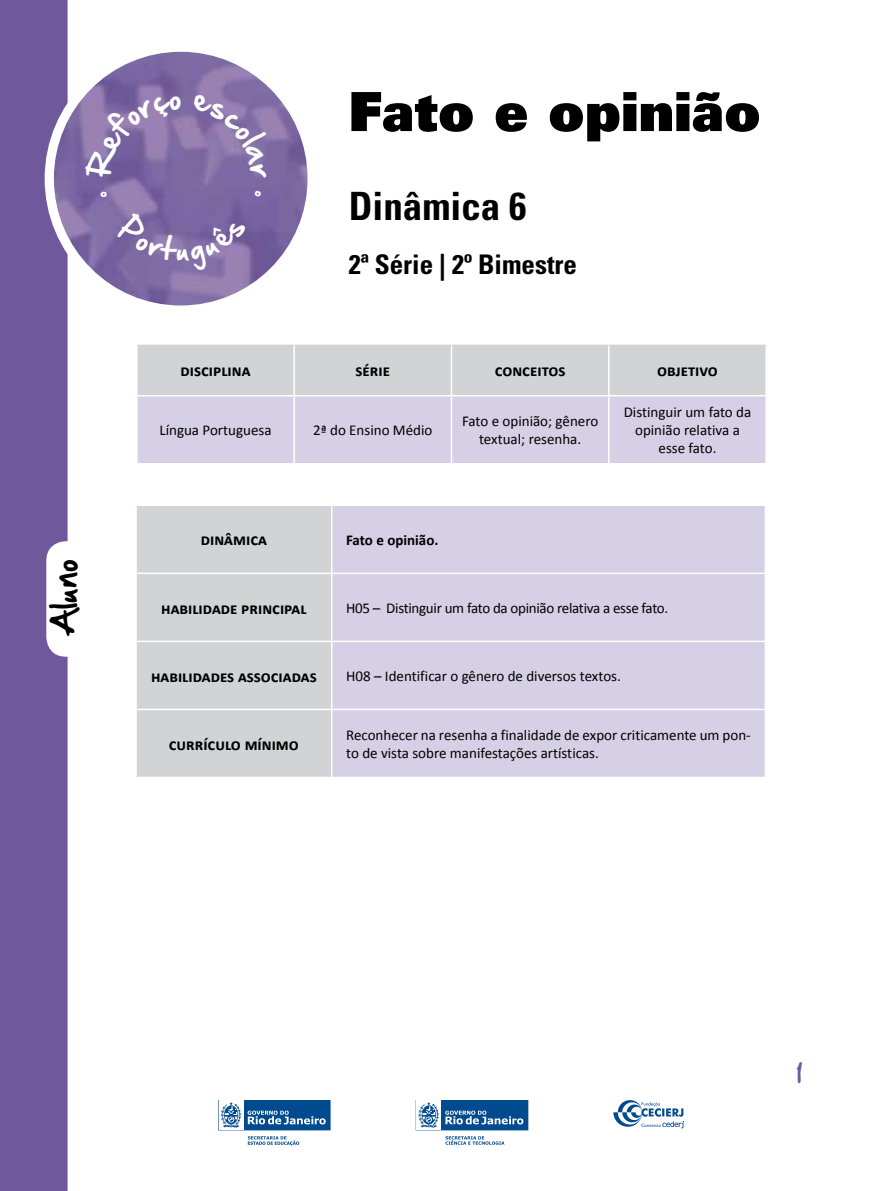
<style>
.page{position:relative;width:893px;height:1191px;background:#fff}
.page>*{position:absolute;margin:0;border:0;box-sizing:border-box;transform-origin:0 0}
.t1{font:900 54px "Univers";letter-spacing:.01em;color:#000}
.t2{font:700 condensed 39px "Univers";color:#000}
.t3{font:30px "Hand Of Sean";color:#000}
.t4{font:700 condensed 27px "Univers";color:#000}
.t5{font:24px "Hand Of Sean";color:#6f599c}
.t6{font:700 16.5px "Calibri";color:#000}
.t7{font:15px/18px "Calibri";color:#000;text-align:center}
.t8{font:15px "Calibri";letter-spacing:-.02em;color:#000}
.t9{font:700 15px "Calibri";color:#000}
</style>
<div class="page">
<svg style="left:613px;top:1100px;width:71px;height:28px"></svg>
<svg style="left:418px;top:1100px;width:110px;height:30px;background:#3f76aa"></svg>
<svg style="left:445px;top:1136px;width:59px;height:8px"></svg>
<svg style="left:218px;top:1100px;width:113px;height:30px;background:#437aac"></svg>
<svg style="left:248px;top:1136px;width:51px;height:9px"></svg>
<div style="left:0;top:0;width:68px;height:1191px;background:#6f599c"></div>
<div style="left:45px;top:43px;width:272px;height:272px;background:#fff;border-radius:50%"></div>
<img style="left:54px;top:52px;width:254px;height:253px;border-radius:127px">
<div style="left:138px;top:345px;width:627px;height:50px;background:#d1d3d4"></div>
<div style="left:138px;top:396px;width:627px;height:67px;background:#d5d0e5"></div>
<hr style="left:293px;top:345px;width:2px;height:50px;background:#fff">
<hr style="left:451px;top:345px;width:1px;height:50px;background:#fff">
<hr style="left:608px;top:345px;width:2px;height:50px;background:#fff">
<hr style="left:293px;top:396px;width:2px;height:67px;background:#fff">
<hr style="left:451px;top:396px;width:1px;height:67px;background:#fff">
<hr style="left:608px;top:396px;width:2px;height:67px;background:#fff">
<div style="left:137px;top:506px;width:194px;height:270px;background:#d1d3d4"></div>
<div style="left:332px;top:506px;width:433px;height:270px;background:#d5d0e5"></div>
<hr style="left:331px;top:572px;width:435px;height:2px;background:#fff">
<hr style="left:331px;top:640px;width:435px;height:2px;background:#fff">
<hr style="left:331px;top:708px;width:435px;height:2px;background:#fff">
<hr style="left:135px;top:572px;width:196px;height:2px;background:#fff">
<hr style="left:135px;top:640px;width:196px;height:2px;background:#fff">
<hr style="left:135px;top:708px;width:196px;height:2px;background:#fff">
<svg style="left:84px;top:95px;width:97px;height:85px;background:#856fa7"></svg>
<svg style="left:192px;top:94px;width:75px;height:85px;background:#8772a8"></svg>
<svg style="left:254px;top:191px;width:7px;height:6px"></svg>
<svg style="left:100px;top:191px;width:7px;height:7px"></svg>
<svg style="left:114px;top:211px;width:133px;height:60px;background:#7f6ba5"></svg>
<h3 class="t3" style="left:38px;top:637px;width:80px;rotate:-90deg">Aluno</h3>
<h1 class="t1" style="left:349px;top:76px;width:413px">Fato e opinião</h1>
<h2 class="t2" style="left:349px;top:183px;width:179px">Dinâmica 6</h2>
<h3 class="t4" style="left:349px;top:248px;width:230px">2ª Série | 2º Bimestre</h3>
<p class="t6" style="left:180px;top:360px;width:72px">DISCIPLINA</p>
<p class="t6" style="left:356px;top:360px;width:36px">SÉRIE</p>
<p class="t6" style="left:495px;top:360px;width:26px">concei</p>
<p class="t6" style="left:542px;top:360px;width:24px">tos</p>
<p class="t6" style="left:657px;top:360px;width:62px">objetivo</p>
<p class="t7" style="left:159px;top:421px;width:114px">Língua Portuguesa</p>
<p class="t7" style="left:313px;top:421px;width:121px">2ª do Ensino Médio</p>
<p class="t7" style="left:462px;top:412px;width:138px">Fato e opinião; gênero textual; resenha.</p>
<p class="t7" style="left:624px;top:403px;width:129px">Distinguir um fato da opinião relativa a esse fato.</p>
<p class="t6" style="left:201px;top:529px;width:68px">DINÂMICA</p>
<p class="t9" style="left:346px;top:530px;width:94px">Fato e opinião.</p>
<p class="t6" style="left:161px;top:597px;width:147px">HABILIDADE PRINCIPAL</p>
<p class="t8" style="left:346px;top:598px;width:324px">H05 – Distinguir um fato da opinião relativa a esse fato.</p>
<p class="t6" style="left:151px;top:665px;width:167px">HABILIDADES ASSOCIADAS</p>
<p class="t7" style="left:346px;top:667px;width:276px">H08 – Identificar o gênero de diversos textos.</p>
<p class="t6" style="left:169px;top:733px;width:130px">CURRÍCULO MÍNIMO</p>
<p class="t7" style="left:346px;top:726px;width:406px;text-align:left">Reconhecer na resenha a finalidade de expor criticamente um pon&shy;to de vista sobre manifestações artísticas.</p>
<h3 class="t5" style="left:797px;top:1052px;width:8px">1</h3>
</div>
